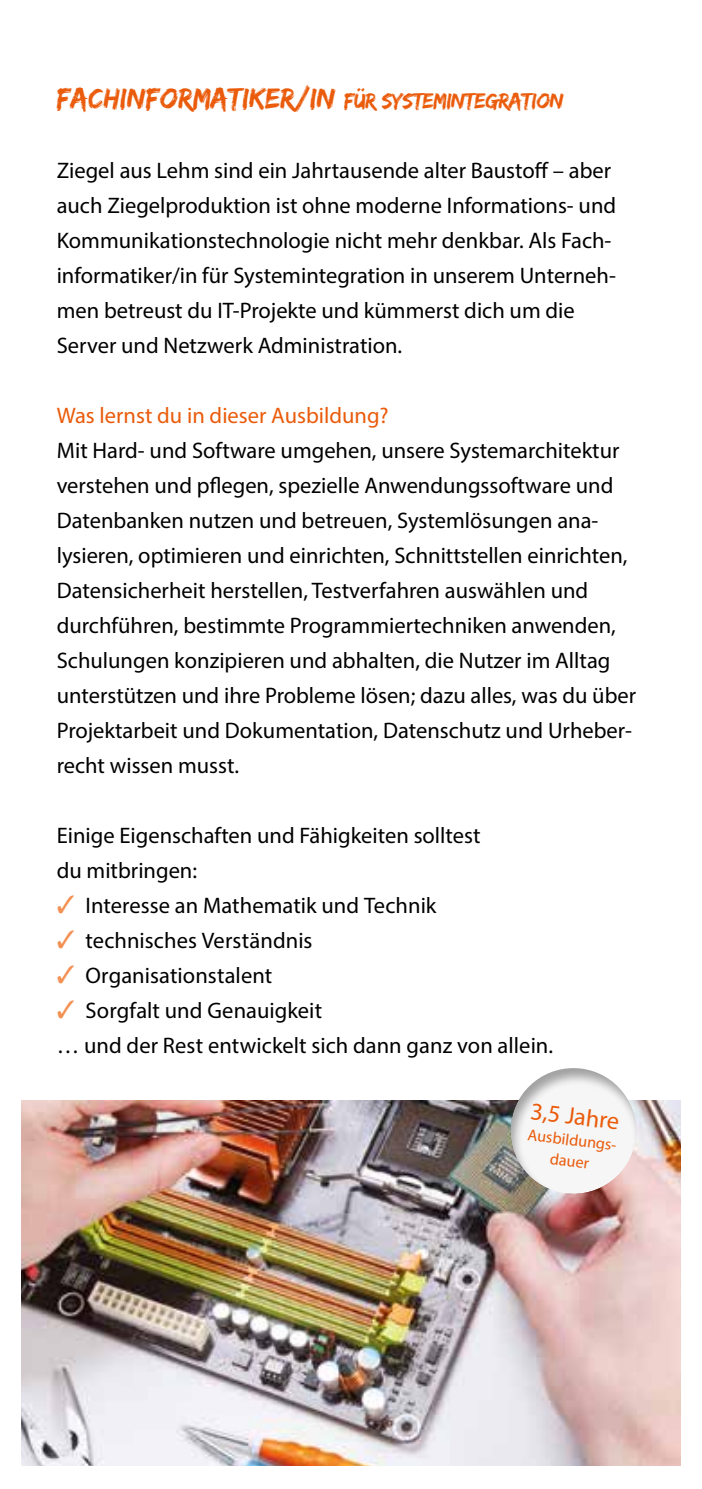
<style>
.page{position:relative;width:702px;height:1489px;background:#fff}
.page>*{position:absolute;margin:0;border:0;box-sizing:border-box;transform-origin:0 0}
.t1{font:24.25px "Myriad Pro";color:#ea5b0b}
.t2{font:22.5px/35px "Myriad Pro";color:#000}
.t3{font:22.5px "Edo SZ";letter-spacing:-.02em;color:#ea5b0b}
.t4{font:22.5px "Myriad Pro";color:#ea5b0b}
.t5{font:16.25px/21.2px "Myriad Pro";color:#ea5b0b;text-align:center}
.s1{font-size:30px}
.s2{color:#f39154}
</style>
<div class="page">
<img style="left:21px;top:1100px;width:659px;height:365px">
<svg style="left:499px;top:1068px;width:145px;height:133px"></svg>
<p class="t3" style="left:57px;top:87px;width:508px"><span class="s1">FACHINFORMATIKER/IN</span> FÜR SYSTEMINTEGRATION</p>
<p class="t2" style="left:57px;top:152px;width:561px">Ziegel aus Lehm sind ein Jahrtausende alter Baustoff – aber auch Ziegelproduktion ist ohne moderne Informations- und Kommunikationstechnologie nicht mehr denkbar. Als Fach&shy;informatiker/in für Systemintegration in unserem Unterneh&shy;men betreust du IT-Projekte und kümmerst dich um die Server und Netzwerk Administration.</p>
<p class="t4" style="left:57px;top:401px;width:333px">Was lernst du in dieser Ausbildung?</p>
<p class="t2" style="left:57px;top:432px;width:581px">Mit Hard- und Software umgehen, unsere Systemarchitektur verstehen und pflegen, spezielle Anwendungssoftware und Datenbanken nutzen und betreuen, Systemlösungen ana&shy;lysieren, optimieren und einrichten, Schnittstellen einrichten, Datensicherheit herstellen, Testverfahren auswählen und durchführen, bestimmte Programmiertechniken anwenden, Schulungen konzipieren und abhalten, die Nutzer im Alltag unterstützen und ihre Probleme lösen; dazu alles, was du über Projektarbeit und Dokumentation, Datenschutz und Urheber&shy;recht wissen musst.</p>
<p class="t2" style="left:57px;top:817px;width:425px">Einige Eigenschaften und Fähigkeiten solltest du mitbringen:</p>
<p class="t2" style="left:57px;top:887px;width:381px"><span class="s2">✓</span> Interesse an Mathematik und Technik</p>
<p class="t2" style="left:57px;top:922px;width:257px"><span class="s2">✓</span> technisches Verständnis</p>
<p class="t2" style="left:57px;top:957px;width:217px"><span class="s2">✓</span> Organisationstalent</p>
<p class="t2" style="left:57px;top:992px;width:498px"><span class="s2">✓</span> Sorgfalt und Genauigkeit<br>… und der Rest entwickelt sich dann ganz von allein.</p>
<p class="t1" style="left:532px;top:1095px;width:91px;rotate:7deg">3,5 Jahre</p>
<p class="t5" style="left:529px;top:1123px;width:94px;rotate:7deg">Ausbildungs&shy;dauer</p>
</div>
